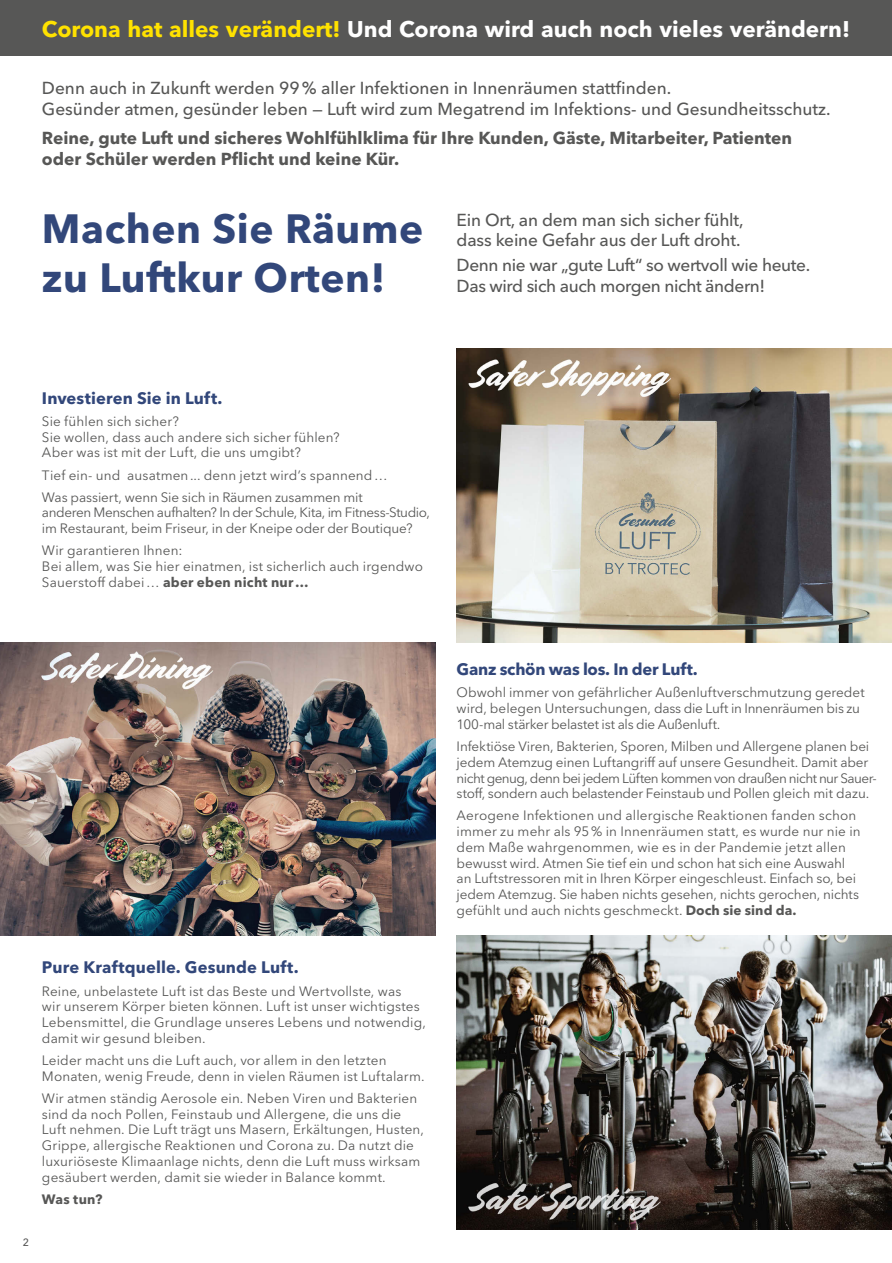
<style>
.page{position:relative;width:892px;height:1263px;background:#fff}
.page>*{position:absolute;margin:0;border:0;box-sizing:border-box;transform-origin:0 0}
.t1{font:700 40.5px/48.6px "Avenir Next W1 G";letter-spacing:.015em;color:#32477a}
.t2{font:700 22.5px "Avenir Next W1 G";color:#fff}
.t3{font:500 17.25px/20.7px "Avenir Next W1 G";letter-spacing:-.01em;color:#575756}
.t4{font:700 17.25px/20.7px "Avenir Next W1 G";color:#575756}
.t5{font:700 16.5px "Avenir Next W1 G";letter-spacing:.005em;color:#32477a}
.t6{font:700 16.5px "Avenir Next W1 G";letter-spacing:-.015em;color:#32477a}
.t7{font:13.5px/15.8px "Avenir Next W1 G";letter-spacing:.005em;color:#575756}
.t8{font:13.5px/15.8px "Avenir Next W1 G";letter-spacing:-.02em;color:#575756}
.t9{font:700 13.5px "Avenir Next W1 G";letter-spacing:.02em;color:#575756}
.t10{font:500 10.5px "Avenir Next W1 G";color:#575756}
.s1{color:#ffe200}
.s2{font-weight:700}
</style>
<div class="page">
<img style="left:457px;top:349px;width:435px;height:293px">
<img style="left:0;top:642px;width:435px;height:293px">
<img style="left:457px;top:935px;width:435px;height:294px">
<div style="left:0;top:0;width:892px;height:55px;background:#575756"></div>
<h2 class="t2" style="left:42px;top:20px;width:809px"><span class="s1">Corona hat alles verändert!</span> Und Corona wird auch noch vieles verändern!</h2>
<p class="t3" style="left:42px;top:80px;width:790px">Denn auch in Zukunft werden 99 % aller Infektionen in Innenräumen stattfinden.<br>Gesünder atmen, gesünder leben — Luft wird zum Megatrend im Infektions- und Gesundheitsschutz.</p>
<p class="t4" style="left:42px;top:130px;width:752px">Reine, gute Luft und sicheres Wohlfühlklima für Ihre Kunden, Gäste, Mitarbeiter, Patienten oder Schüler werden Pflicht und keine Kür.</p>
<h1 class="t1" style="left:42px;top:208px;width:383px">Machen Sie Räume zu Luftkur Orten!</h1>
<p class="t3" style="left:457px;top:211px;width:288px">Ein Ort, an dem man sich sicher fühlt, dass keine Gefahr aus der Luft droht.</p>
<p class="t3" style="left:457px;top:256px;width:355px">Denn nie war „gute Luft“ so wertvoll wie heute.<br>Das wird sich auch morgen nicht ändern!</p>
<p class="t5" style="left:42px;top:391px;width:182px">Investieren Sie in Luft.</p>
<p class="t7" style="left:42px;top:414px;width:299px">Sie fühlen sich sicher?<br>Sie wollen, dass auch andere sich sicher fühlen?<br>Aber was ist mit der Luft, die uns umgibt?</p>
<p class="t7" style="left:42px;top:465px;width:347px;line-height:22.2px">Tief ein- und ausatmen ... denn jetzt wird’s spannend …<br>Was passiert, wenn Sie sich in Räumen zusammen mit</p>
<p class="t8" style="left:42px;top:506px;width:389px">anderen Menschen aufhalten? In der Schule, Kita, im Fitness-Studio, im Restaurant, beim Friseur, in der Kneipe oder der Boutique?</p>
<p class="t7" style="left:42px;top:544px;width:382px">Wir garantieren Ihnen:<br>Bei allem, was Sie hier einatmen, ist sicherlich auch irgendwo<br>Sauerstoff dabei … <span class="s2">aber eben nicht nur…</span></p>
<p class="t5" style="left:42px;top:961px;width:258px">Pure Kraftquelle. Gesunde Luft.</p>
<p class="t7" style="left:42px;top:984px;width:385px">Reine, unbelastete Luft ist das Beste und Wertvollste, was<br>wir unserem Körper bieten können. Luft ist unser wichtigstes Lebensmittel, die Grundlage unseres Lebens und notwendig, damit wir gesund bleiben.</p>
<p class="t7" style="left:42px;top:1053px;width:384px">Leider macht uns die Luft auch, vor allem in den letzten<br>Monaten, wenig Freude, denn in vielen Räumen ist Luftalarm.</p>
<p class="t7" style="left:42px;top:1091px;width:383px">Wir atmen ständig Aerosole ein. Neben Viren und Bakterien sind da noch Pollen, Feinstaub und Allergene, die uns die Luft nehmen. Die Luft trägt uns Masern, Erkältungen, Husten, Grippe, allergische Reaktionen und Corona zu. Da nutzt die luxuriöseste Klimaanlage nichts, denn die Luft muss wirksam gesäubert werden, damit sie wieder in Balance kommt.</p>
<p class="t9" style="left:42px;top:1193px;width:62px">Was tun?</p>
<p class="t10" style="left:23px;top:1237px;width:8px">2</p>
<p class="t6" style="left:457px;top:663px;width:243px">Ganz schön was los. In der Luft.</p>
<p class="t7" style="left:457px;top:686px;width:409px">Obwohl immer von gefährlicher Außen luftverschmutzung geredet wird, belegen Untersuchungen, dass die Luft in Innenräumen bis zu<br>100-mal stärker belastet ist als die Außenluft.</p>
<p class="t7" style="left:457px;top:740px;width:421px">Infektiöse Viren, Bakterien, Sporen, Milben und Allergene planen bei jedem Atemzug einen Luftangriff auf unsere Gesundheit. Damit aber nicht genug, denn bei jedem Lüften kommen von draußen nicht nur Sauer&shy;stoff, sondern auch belastender Feinstaub und Pollen gleich mit dazu.</p>
<p class="t7" style="left:457px;top:809px;width:405px">Aerogene Infektionen und allergische Reaktionen fanden schon immer zu mehr als 95 % in Innenräumen statt, es wurde nur nie in dem Maße wahrgenommen, wie es in der Pandemie jetzt allen bewusst wird. Atmen Sie tief ein und schon hat sich eine Auswahl an Luftstressoren mit in Ihren Körper eingeschleust. Einfach so, bei jedem Atemzug. Sie haben nichts gesehen, nichts gerochen, nichts gefühlt und auch nichts geschmeckt. <span class="s2">Doch sie sind da.</span></p>
</div>
